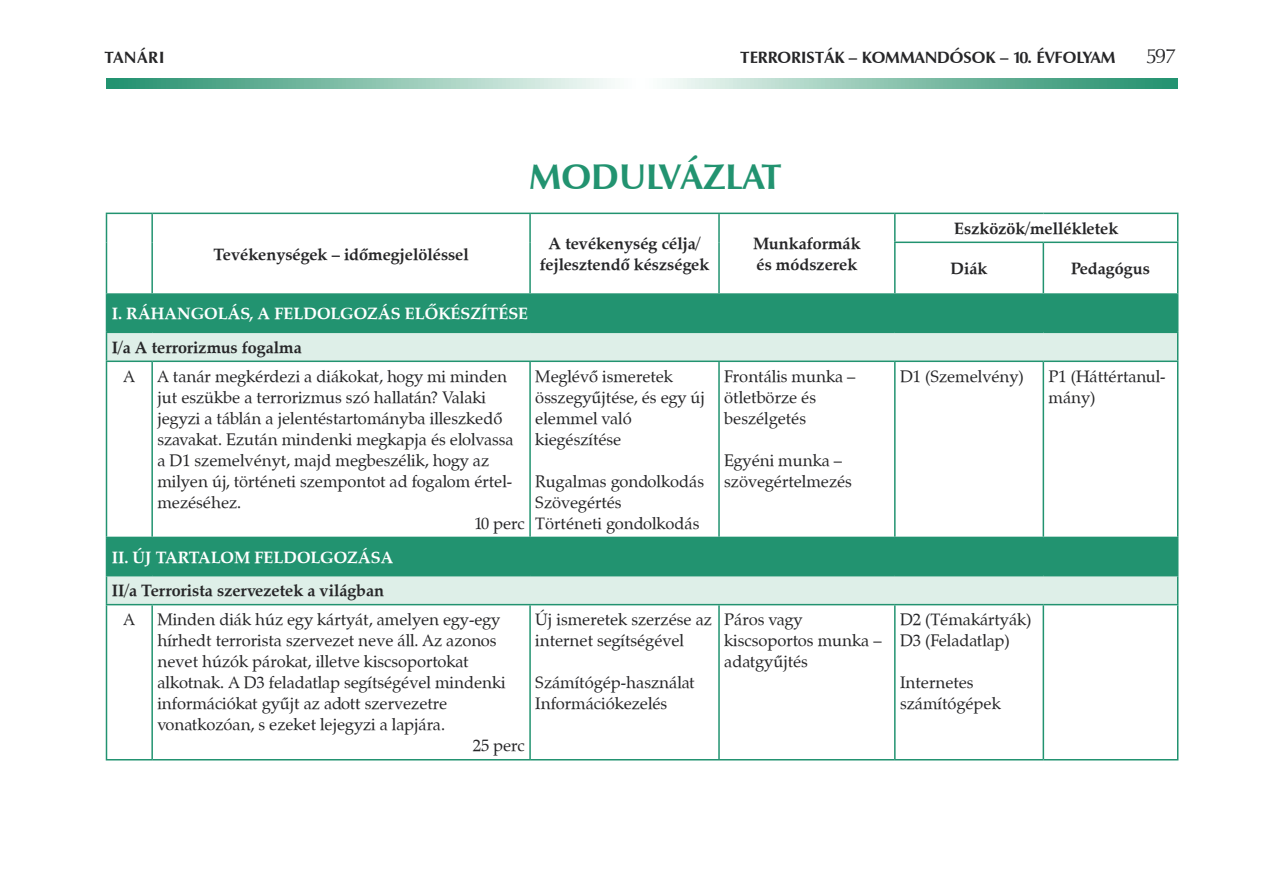
<style>
.page{position:relative;width:1263px;height:893px;background:#fff}
.page>*{position:absolute;margin:0;border:0;box-sizing:border-box;transform-origin:0 0}
.t1{font:700 36px "Zapf Humanist 601 PFL";color:#229370}
.t2{font:21px "Zapf Humanist 601 PFL";color:#262628}
.t3{font:16.5px/21px "Zapf Calligraphic 801 PFL";color:#262628}
.t4{font:700 16.5px/21px "Zapf Calligraphic 801 PFL";color:#262628}
.t5{font:700 16.5px/33.6px "Zapf Calligraphic 801 PFL";color:#fff}
.t6{font:700 16.5px "Zapf Humanist 601 PFL";color:#262628}
.s1{color:#262628}
.s2{color:#fff}
</style>
<div class="page">
<svg style="left:106px;top:78px;width:1072px;height:11px;background:#8cc4b1"></svg>
<div style="left:107px;top:295px;width:1070px;height:37px;background:#229370"></div>
<svg style="left:107px;top:333px;width:1070px;height:271px"></svg>
<hr style="left:106px;top:213px;width:46px;height:1px;background:#229370">
<svg style="left:106px;top:214px;width:1px;height:28px"></svg>
<hr style="left:152px;top:213px;width:378px;height:1px;background:#229370">
<hr style="left:151px;top:214px;width:2px;height:28px;background:#229370">
<hr style="left:530px;top:213px;width:189px;height:1px;background:#229370">
<hr style="left:529px;top:214px;width:2px;height:28px;background:#229370">
<hr style="left:719px;top:213px;width:176px;height:1px;background:#229370">
<hr style="left:718px;top:214px;width:2px;height:28px;background:#229370">
<hr style="left:895px;top:213px;width:148px;height:1px;background:#229370">
<svg style="left:894px;top:214px;width:1px;height:28px"></svg>
<hr style="left:1043px;top:213px;width:135px;height:1px;background:#229370">
<svg style="left:1177px;top:214px;width:1px;height:28px"></svg>
<hr style="left:106px;top:242px;width:1px;height:51px;background:#229370">
<hr style="left:151px;top:242px;width:2px;height:51px;background:#229370">
<hr style="left:529px;top:242px;width:2px;height:51px;background:#229370">
<hr style="left:718px;top:242px;width:2px;height:51px;background:#229370">
<hr style="left:894px;top:242px;width:149px;height:1px;background:#229370">
<hr style="left:894px;top:243px;width:1px;height:50px;background:#229370">
<hr style="left:1043px;top:242px;width:135px;height:1px;background:#229370">
<hr style="left:1042px;top:243px;width:2px;height:50px;background:#229370">
<hr style="left:1177px;top:243px;width:1px;height:50px;background:#229370">
<hr style="left:106px;top:293px;width:46px;height:2px;background:#229370">
<hr style="left:106px;top:295px;width:1px;height:37px;background:#229370">
<hr style="left:152px;top:293px;width:378px;height:2px;background:#229370">
<hr style="left:530px;top:293px;width:189px;height:2px;background:#229370">
<hr style="left:719px;top:293px;width:176px;height:2px;background:#229370">
<hr style="left:895px;top:293px;width:148px;height:2px;background:#229370">
<hr style="left:1043px;top:293px;width:135px;height:2px;background:#229370">
<hr style="left:1177px;top:295px;width:1px;height:37px;background:#229370">
<hr style="left:106px;top:332px;width:46px;height:1px;background:#229370">
<svg style="left:106px;top:333px;width:1px;height:28px"></svg>
<hr style="left:152px;top:332px;width:378px;height:1px;background:#229370">
<hr style="left:530px;top:332px;width:189px;height:1px;background:#229370">
<hr style="left:719px;top:332px;width:176px;height:1px;background:#229370">
<hr style="left:895px;top:332px;width:148px;height:1px;background:#229370">
<hr style="left:1043px;top:332px;width:135px;height:1px;background:#229370">
<svg style="left:1177px;top:333px;width:1px;height:28px"></svg>
<hr style="left:106px;top:361px;width:46px;height:1px;background:#229370">
<hr style="left:106px;top:362px;width:1px;height:175px;background:#229370">
<hr style="left:152px;top:361px;width:378px;height:1px;background:#229370">
<hr style="left:151px;top:362px;width:2px;height:175px;background:#229370">
<hr style="left:530px;top:361px;width:189px;height:1px;background:#229370">
<hr style="left:529px;top:362px;width:2px;height:175px;background:#229370">
<hr style="left:719px;top:361px;width:176px;height:1px;background:#229370">
<hr style="left:718px;top:362px;width:2px;height:175px;background:#229370">
<hr style="left:895px;top:361px;width:148px;height:1px;background:#229370">
<hr style="left:894px;top:362px;width:1px;height:175px;background:#229370">
<hr style="left:1043px;top:361px;width:135px;height:1px;background:#229370">
<hr style="left:1042px;top:362px;width:2px;height:175px;background:#229370">
<hr style="left:1177px;top:362px;width:1px;height:175px;background:#229370">
<hr style="left:106px;top:537px;width:46px;height:1px;background:#229370">
<hr style="left:106px;top:538px;width:1px;height:37px;background:#229370">
<hr style="left:152px;top:537px;width:378px;height:1px;background:#229370">
<hr style="left:530px;top:537px;width:189px;height:1px;background:#229370">
<hr style="left:719px;top:537px;width:176px;height:1px;background:#229370">
<hr style="left:895px;top:537px;width:148px;height:1px;background:#229370">
<hr style="left:1043px;top:537px;width:135px;height:1px;background:#229370">
<hr style="left:1177px;top:538px;width:1px;height:37px;background:#229370">
<hr style="left:106px;top:575px;width:46px;height:1px;background:#229370">
<svg style="left:106px;top:576px;width:1px;height:28px"></svg>
<hr style="left:152px;top:575px;width:378px;height:1px;background:#229370">
<hr style="left:530px;top:575px;width:189px;height:1px;background:#229370">
<hr style="left:719px;top:575px;width:176px;height:1px;background:#229370">
<hr style="left:895px;top:575px;width:148px;height:1px;background:#229370">
<hr style="left:1043px;top:575px;width:135px;height:1px;background:#229370">
<svg style="left:1177px;top:576px;width:1px;height:28px"></svg>
<hr style="left:106px;top:604px;width:46px;height:1px;background:#229370">
<hr style="left:106px;top:605px;width:1px;height:154px;background:#229370">
<hr style="left:152px;top:604px;width:378px;height:1px;background:#229370">
<hr style="left:151px;top:605px;width:2px;height:154px;background:#229370">
<hr style="left:530px;top:604px;width:189px;height:1px;background:#229370">
<hr style="left:529px;top:605px;width:2px;height:154px;background:#229370">
<hr style="left:719px;top:604px;width:176px;height:1px;background:#229370">
<hr style="left:718px;top:605px;width:2px;height:154px;background:#229370">
<hr style="left:895px;top:604px;width:148px;height:1px;background:#229370">
<hr style="left:894px;top:605px;width:1px;height:154px;background:#229370">
<hr style="left:1043px;top:604px;width:135px;height:1px;background:#229370">
<hr style="left:1042px;top:605px;width:2px;height:154px;background:#229370">
<hr style="left:1177px;top:605px;width:1px;height:154px;background:#229370">
<hr style="left:106px;top:759px;width:46px;height:1px;background:#229370">
<hr style="left:152px;top:759px;width:378px;height:1px;background:#229370">
<hr style="left:530px;top:759px;width:189px;height:1px;background:#229370">
<hr style="left:719px;top:759px;width:176px;height:1px;background:#229370">
<hr style="left:895px;top:759px;width:148px;height:1px;background:#229370">
<hr style="left:1043px;top:759px;width:135px;height:1px;background:#229370">
<p class="t6" style="left:105px;top:47px;width:61px">TANÁRI</p>
<p class="t6" style="left:740px;top:47px;width:377px">TERRORISTÁK – KOMMANDÓSOK – 10. ÉVFOLYAM</p>
<p class="t2" style="left:1146px;top:42px;width:32px">597</p>
<p class="t1" style="left:529px;top:154px;width:254px">MODULVÁZLAT</p>
<p class="t4" style="left:213px;top:243px;width:257px">Tevékenységek – időmegjelöléssel</p>
<p class="t4" style="left:540px;top:233px;width:171px;text-align:center">A tevékenység célja/ fejlesztendő készségek</p>
<p class="t4" style="left:753px;top:233px;width:109px">Munkaformák és módszerek</p>
<p class="t5" style="left:112px;top:297px;width:418px">I. RÁHANGOLÁS, A FELDOLGOZÁS ELŐKÉSZÍTÉSE<br><span class="s1">I/a A terrorizmus fogalma</span></p>
<p class="t3" style="left:124px;top:366px;width:13px">A</p>
<p class="t3" style="left:157px;top:366px;width:351px">A tanár megkérdezi a diákokat, hogy mi minden</p>
<p class="t3" style="left:157px;top:387px;width:330px">jut eszükbe a terrorizmus szó hallatán? Valaki</p>
<p class="t3" style="left:157px;top:408px;width:346px">jegyzi a táblán a jelentéstartományba illeszkedô</p>
<p class="t3" style="left:157px;top:429px;width:358px">szavakat. Ezután mindenki megkapja és elolvassa</p>
<p class="t3" style="left:157px;top:450px;width:333px">a D1 szemelvényt, majd megbeszélik, hogy az</p>
<p class="t3" style="left:157px;top:471px;width:356px">milyen új, történeti szempontot ad fogalom értel-</p>
<p class="t3" style="left:157px;top:492px;width:85px">mezéséhez.</p>
<p class="t3" style="left:474px;top:513px;width:52px">10 perc</p>
<p class="t3" style="left:535px;top:366px;width:171px">Meglévô ismeretek összegyûjtése, és egy új elemmel való kiegészítése</p>
<p class="t3" style="left:535px;top:471px;width:170px">Rugalmas gondolkodás<br>Szövegértés<br>Történeti gondolkodás</p>
<p class="t3" style="left:724px;top:366px;width:133px">Frontális munka – ötletbörze és beszélgetés</p>
<p class="t3" style="left:724px;top:450px;width:129px">Egyéni munka – szövegértelmezés</p>
<p class="t4" style="left:954px;top:218px;width:166px">Eszközök/mellékletek</p>
<p class="t4" style="left:951px;top:258px;width:38px">Diák</p>
<p class="t4" style="left:1071px;top:258px;width:80px">Pedagógus</p>
<p class="t3" style="left:900px;top:366px;width:125px">D1 (Szemelvény)</p>
<p class="t3" style="left:1048px;top:366px;width:118px">P1 (Háttértanul&shy;mány)</p>
<p class="t4" style="left:112px;top:540px;width:283px;line-height:33.6px"><span class="s2">II. ÚJ TARTALOM FELDOLGOZÁSA<br></span>II/a Terrorista szervezetek a világban</p>
<p class="t3" style="left:124px;top:609px;width:13px">A</p>
<p class="t3" style="left:157px;top:609px;width:344px">Minden diák húz egy kártyát, amelyen egy-egy</p>
<p class="t3" style="left:157px;top:630px;width:341px">hírhedt terrorista szervezet neve áll. Az azonos</p>
<p class="t3" style="left:157px;top:651px;width:313px">nevet húzók párokat, illetve kiscsoportokat</p>
<p class="t3" style="left:157px;top:672px;width:350px">alkotnak. A D3 feladatlap segítségével mindenki</p>
<p class="t3" style="left:157px;top:693px;width:291px">információkat gyûjt az adott szervezetre</p>
<p class="t3" style="left:157px;top:714px;width:289px">vonatkozóan, s ezeket lejegyzi a lapjára.</p>
<p class="t3" style="left:473px;top:735px;width:53px">25 perc</p>
<p class="t3" style="left:535px;top:609px;width:178px">Új ismeretek szerzése az internet segítségével</p>
<p class="t3" style="left:535px;top:672px;width:161px">Számítógép-használat<br>Információkezelés</p>
<p class="t3" style="left:724px;top:609px;width:159px">Páros vagy kiscsoportos munka – adatgyûjtés</p>
<p class="t3" style="left:900px;top:609px;width:133px">D2 (Témakártyák)<br>D3 (Feladatlap)</p>
<p class="t3" style="left:900px;top:672px;width:102px">Internetes számítógépek</p>
</div>
